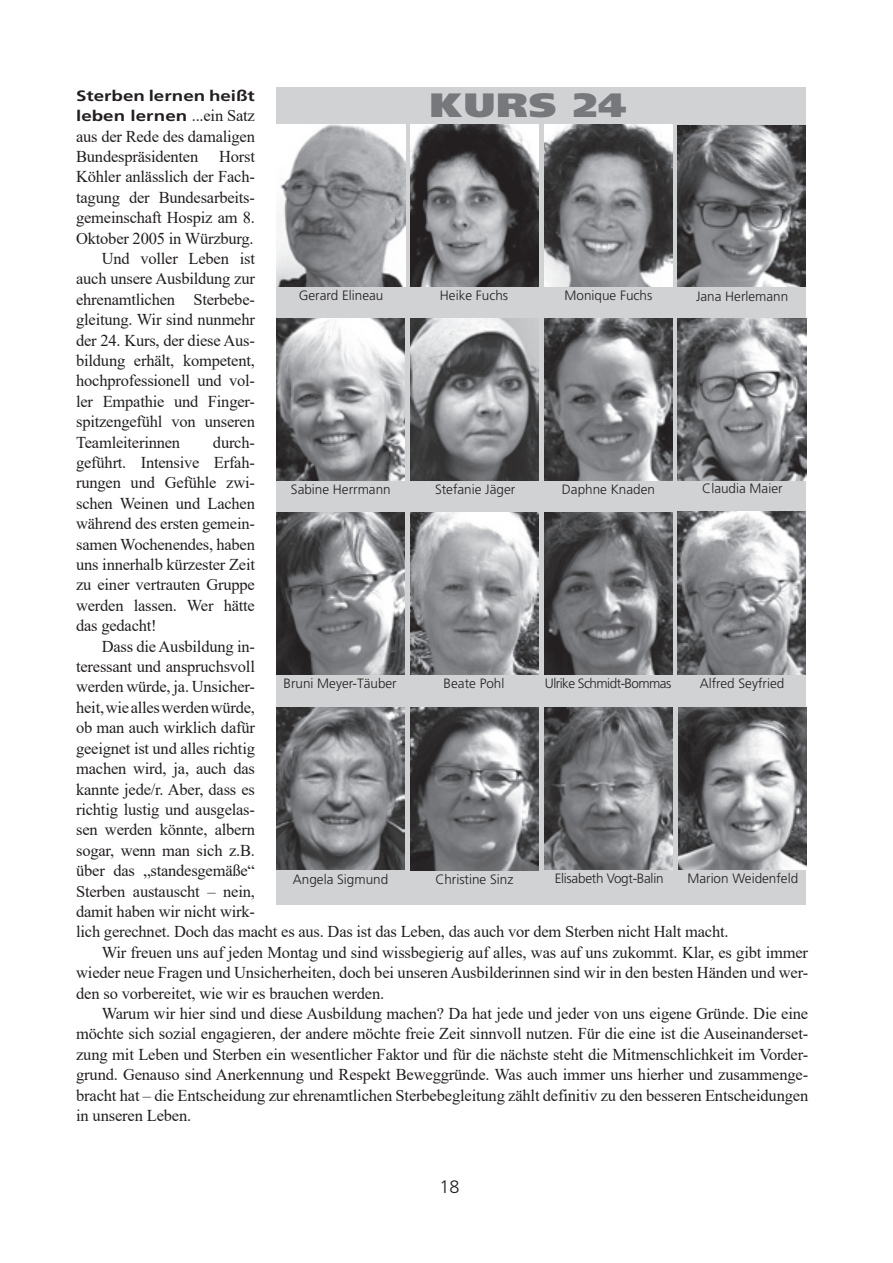
<style>
.page{position:relative;width:893px;height:1263px;background:#fff}
.page>*{position:absolute;margin:0;border:0;box-sizing:border-box;transform-origin:0 0}
.t1{font:900 33.75px "Frutiger";color:#76787b;scale:1.2 1}
.t2{font:300 18px "Frutiger";color:#231f20}
.t3{font:16.5px/20.4px "Times New Roman";letter-spacing:-.015em;color:#231f20}
.t4{font:700 15px/20.4px "Frutiger";color:#231f20;scale:1.25 1}
.t5{font:300 13.5px "Frutiger";color:#231f20}
.t6{font:300 13.5px "Frutiger";letter-spacing:-.04em;color:#231f20}
.t7{font:300 13.5px "Frutiger";letter-spacing:-.02em;color:#231f20}
.s1{font-family:"Times New Roman";font-weight:400;font-size:16.5px}
</style>
<div class="page">
<div style="left:276px;top:87px;width:530px;height:818px;background:#d1d2d4"></div>
<img style="left:277px;top:124px;width:128px;height:163px">
<img style="left:410px;top:125px;width:128px;height:162px">
<img style="left:410px;top:319px;width:129px;height:161px">
<img style="left:277px;top:318px;width:128px;height:162px">
<img style="left:544px;top:318px;width:128px;height:162px">
<img style="left:678px;top:318px;width:128px;height:162px">
<img style="left:277px;top:512px;width:128px;height:162px">
<img style="left:410px;top:512px;width:128px;height:162px">
<img style="left:544px;top:512px;width:128px;height:162px">
<img style="left:276px;top:708px;width:129px;height:162px">
<img style="left:678px;top:512px;width:128px;height:162px">
<img style="left:410px;top:708px;width:128px;height:162px">
<img style="left:544px;top:708px;width:129px;height:161px">
<img style="left:678px;top:708px;width:128px;height:161px">
<img style="left:678px;top:125px;width:128px;height:162px">
<img style="left:544px;top:125px;width:128px;height:162px">
<p class="t4" style="left:76px;top:85px;width:145px">Sterben lernen heißt leben lernen <span class="s1">...ein Satz</span></p>
<p class="t3" style="left:76px;top:125px;width:180px">aus der Rede des damaligen<br>Bundespräsidenten</p>
<h1 class="t1" style="left:430px;top:85px;width:166px">KURS 24</h1>
<p class="t3" style="left:219px;top:146px;width:37px">Horst</p>
<p class="t3" style="left:76px;top:166px;width:180px">Köhler anlässlich der Fach-</p>
<p class="t3" style="left:76px;top:187px;width:180px">tagung der Bundesarbeits-</p>
<p class="t3" style="left:76px;top:207px;width:180px">gemeinschaft Hospiz am 8.</p>
<p class="t3" style="left:76px;top:227px;width:179px">Oktober 2005 in Würzburg.</p>
<p class="t3" style="left:102px;top:248px;width:155px">Und voller Leben ist</p>
<p class="t3" style="left:76px;top:268px;width:180px">auch unsere Ausbildung zur</p>
<p class="t3" style="left:76px;top:289px;width:180px">ehrenamtlichen Sterbebe-</p>
<p class="t3" style="left:76px;top:309px;width:180px">gleitung. Wir sind nunmehr</p>
<p class="t3" style="left:76px;top:329px;width:180px">der 24. Kurs, der diese Aus-</p>
<p class="t3" style="left:76px;top:350px;width:180px">bildung erhält, kompetent,</p>
<p class="t3" style="left:76px;top:370px;width:180px">hochprofessionell und vol-</p>
<p class="t3" style="left:76px;top:391px;width:180px">ler Empathie und Finger-</p>
<p class="t3" style="left:76px;top:411px;width:180px">spitzengefühl von unseren</p>
<p class="t3" style="left:76px;top:431px;width:105px">Teamleiterinnen</p>
<p class="t5" style="left:299px;top:288px;width:86px">Gerard Elineau</p>
<p class="t5" style="left:440px;top:288px;width:70px">Heike Fuchs</p>
<p class="t5" style="left:565px;top:288px;width:89px">Monique Fuchs</p>
<p class="t5" style="left:696px;top:288px;width:94px">Jana Herlemann</p>
<p class="t3" style="left:76px;top:431px;width:180px;text-align:justify;text-indent:137px">durch&shy;geführt. Intensive Erfah&shy;rungen und Gefühle zwi&shy;schen Weinen und Lachen während des ersten gemein&shy;samen Wochenendes, haben uns innerhalb kürzester Zeit zu einer vertrauten Gruppe werden lassen. Wer hätte das gedacht!</p>
<p class="t3" style="left:102px;top:635px;width:155px">Dass die Ausbildung in-</p>
<p class="t3" style="left:76px;top:656px;width:180px">teressant und anspruchsvoll</p>
<p class="t3" style="left:76px;top:676px;width:180px">werden würde, ja. Unsicher-</p>
<p class="t3" style="left:76px;top:697px;width:180px">heit, wie alles werden würde,</p>
<p class="t3" style="left:76px;top:717px;width:180px">ob man auch wirklich dafür</p>
<p class="t3" style="left:76px;top:737px;width:180px">geeignet ist und alles richtig</p>
<p class="t3" style="left:76px;top:758px;width:180px">machen wird, ja, auch das</p>
<p class="t3" style="left:76px;top:778px;width:180px">kannte jede/r. Aber, dass es</p>
<p class="t3" style="left:76px;top:799px;width:180px">richtig lustig und ausgelas-</p>
<p class="t3" style="left:76px;top:819px;width:180px">sen werden könnte, albern</p>
<p class="t3" style="left:76px;top:839px;width:180px">sogar, wenn man sich z.B.</p>
<p class="t3" style="left:76px;top:860px;width:180px">über das „standesgemäße“</p>
<p class="t3" style="left:76px;top:880px;width:180px">Sterben austauscht – nein,</p>
<p class="t3" style="left:76px;top:901px;width:180px">damit haben wir nicht wirk-</p>
<p class="t3" style="left:76px;top:921px;width:654px">lich gerechnet. Doch das macht es aus. Das ist das Leben, das auch vor dem Sterben nicht Halt macht.</p>
<p class="t3" style="left:102px;top:941px;width:708px">Wir freuen uns auf jeden Montag und sind wissbegierig auf alles, was auf uns zukommt. Klar, es gibt immer</p>
<p class="t3" style="left:76px;top:962px;width:733px">wieder neue Fragen und Unsicherheiten, doch bei unseren Ausbilderinnen sind wir in den besten Händen und wer-</p>
<p class="t3" style="left:76px;top:982px;width:310px">den so vorbereitet, wie wir es brauchen werden.</p>
<p class="t3" style="left:102px;top:1003px;width:708px">Warum wir hier sind und diese Ausbildung machen? Da hat jede und jeder von uns eigene Gründe. Die eine</p>
<p class="t3" style="left:76px;top:1023px;width:733px">möchte sich sozial engagieren, der andere möchte freie Zeit sinnvoll nutzen. Für die eine ist die Auseinanderset-</p>
<p class="t3" style="left:76px;top:1043px;width:733px">zung mit Leben und Sterben ein wesentlicher Faktor und für die nächste steht die Mitmenschlichkeit im Vorder-</p>
<p class="t3" style="left:76px;top:1064px;width:733px">grund. Genauso sind Anerkennung und Respekt Beweggründe. Was auch immer uns hierher und zusammenge-</p>
<p class="t3" style="left:76px;top:1084px;width:734px">bracht hat – die Entscheidung zur ehrenamtlichen Sterbebegleitung zählt definitiv zu den besseren Entscheidungen</p>
<p class="t3" style="left:76px;top:1105px;width:117px">in unseren Leben.</p>
<p class="t5" style="left:291px;top:481px;width:101px">Sabine Herrmann</p>
<p class="t5" style="left:435px;top:482px;width:82px">Stefanie Jäger</p>
<p class="t5" style="left:562px;top:482px;width:95px">Daphne Knaden</p>
<p class="t5" style="left:702px;top:481px;width:82px">Claudia Maier</p>
<p class="t5" style="left:283px;top:676px;width:115px">Bruni Meyer-Täuber</p>
<p class="t5" style="left:444px;top:676px;width:62px">Beate Pohl</p>
<p class="t6" style="left:545px;top:676px;width:128px">Ulrike Schmidt-Bommas</p>
<p class="t5" style="left:700px;top:676px;width:86px">Alfred Seyfried</p>
<p class="t5" style="left:293px;top:871px;width:97px">Angela Sigmund</p>
<p class="t5" style="left:435px;top:872px;width:80px">Christine Sinz</p>
<p class="t7" style="left:555px;top:871px;width:110px">Elisabeth Vogt-Balin</p>
<p class="t5" style="left:687px;top:871px;width:112px">Marion Weidenfeld</p>
<p class="t2" style="left:440px;top:1176px;width:22px">1 8</p>
</div>
